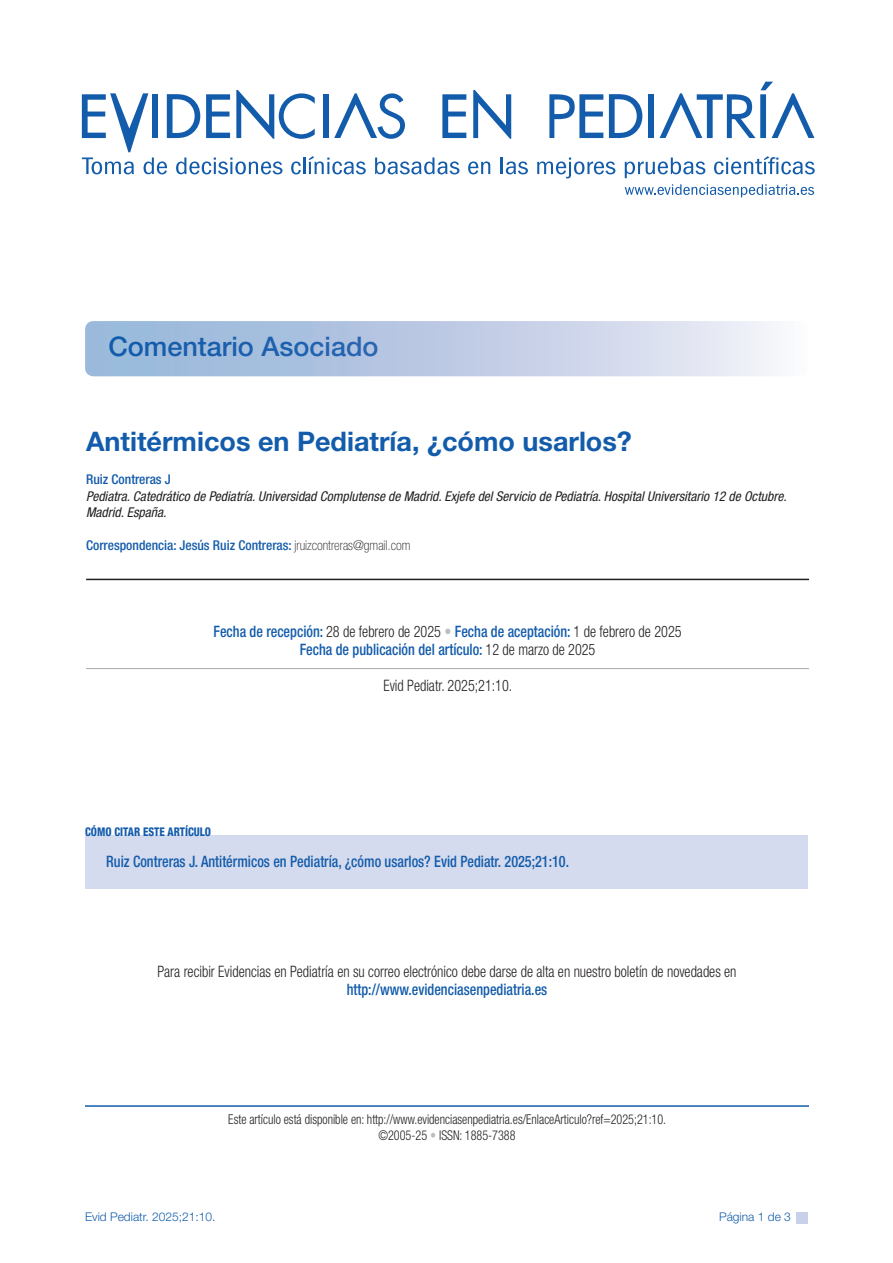
<style>
.page{position:relative;width:893px;height:1263px;background:#fff}
.page>*{position:absolute;margin:0;border:0;box-sizing:border-box;transform-origin:0 0}
.t1{font:700 27px "Helvetica Neue LT Std";color:#135cab}
.t2{font:500 27px "Helvetica Neue";color:#135cab}
.t3{font:500 condensed 15.75px "Helvetica Neue LT Std";color:#135cab;scale:.9 1}
.t4{font:300 condensed 15.75px "Helvetica Neue LT Std";color:#231f20;scale:.9 1}
.t5{font:italic condensed 13.5px/16.5px "Helvetica Neue LT Std";color:#231f20}
.t6{font:300 condensed 13.5px/16.5px "Helvetica Neue LT Std";color:#231f20;text-align:center;scale:.9 1}
.t7{font:500 condensed 13.5px "Helvetica Neue LT Std";color:#135cab}
.t8{font:300 12px "Helvetica Neue";color:#135cab}
.t9{font:800 condensed 12px "Helvetica Neue LT Std";color:#135cab;scale:.9 1}
.s1{font-weight:100;color:#231f20}
.s2{font-weight:300;color:#231f20}
.s3{font-weight:300;color:#bcbdc0}
.s4{color:#bcbdc0}
</style>
<div class="page">
<div style="left:797px;top:1212px;width:11px;height:11px;background:#c9d0e9"></div>
<hr style="left:86px;top:579px;width:723px;height:1px;background:#231f20">
<hr style="left:86px;top:668px;width:723px;height:1px;background:#a8a9ad">
<hr style="left:85px;top:1105px;width:724px;height:2px;background:#135cab">
<svg style="left:537px;top:158px;width:78px;height:20px"></svg>
<svg style="left:625px;top:157px;width:80px;height:21px"></svg>
<svg style="left:714px;top:156px;width:101px;height:18px"></svg>
<svg style="left:625px;top:184px;width:189px;height:13px"></svg>
<svg style="left:549px;top:94px;width:54px;height:44px"></svg>
<div style="left:648px;top:94px;width:6px;height:44px;background:#135cab"></div>
<svg style="left:609px;top:94px;width:33px;height:44px"></svg>
<svg style="left:660px;top:82px;width:154px;height:56px"></svg>
<svg style="left:82px;top:90px;width:446px;height:84px"></svg>
<div style="left:85px;top:321px;width:723px;height:55px;background:linear-gradient(to right,#8fb0d6,#f1eff7);border-radius:9px"></div>
<div style="left:85px;top:835px;width:723px;height:53px;background:#d5dbee"></div>
<p class="t2" style="left:108px;top:330px;width:272px">Comentario Asociado</p>
<p class="t1" style="left:86px;top:425px;width:547px">Antitérmicos en Pediatría, ¿cómo usarlos?</p>
<p class="t7" style="left:86px;top:472px;width:86px">Ruiz Contreras J</p>
<p class="t5" style="left:86px;top:488px;width:702px">Pediatra. Catedrático de Pediatría. Universidad Complutense de Madrid. Exjefe del Servicio de Pediatría. Hospital Universitario 12 de Octubre.<br>Madrid. España.</p>
<p class="t7" style="left:86px;top:538px;width:326px">Correspondencia: Jesús Ruiz Contreras: <span class="s1">jruizcontreras@gmail.com</span></p>
<p class="t3" style="left:213px;top:622px;width:522px">Fecha de recepción: <span class="s2">28 de febrero de 2025</span> <span class="s3">•</span> Fecha de aceptación: <span class="s2">1 de febrero de 2025</span></p>
<p class="t3" style="left:300px;top:640px;width:330px">Fecha de publicación del artículo: <span class="s2">12 de marzo de 2025</span></p>
<p class="t4" style="left:383px;top:677px;width:145px">Evid Pediatr. 2025;21:10.</p>
<p class="t9" style="left:85px;top:824px;width:141px">CÓMO CITAR ESTE ARTÍCULO</p>
<p class="t3" style="left:106px;top:852px;width:516px">Ruiz Contreras J. Antitérmicos en Pediatría, ¿cómo usarlos? Evid Pediatr. 2025;21:10.</p>
<p class="t4" style="left:157px;top:962px;width:645px">Para recibir Evidencias en Pediatría en su correo electrónico debe darse de alta en nuestro boletín de novedades en</p>
<p class="t3" style="left:347px;top:979px;width:224px">http://www.evidenciasenpediatria.es</p>
<p class="t6" style="left:228px;top:1111px;width:488px">Este artículo está disponible en: http://www.evidenciasenpediatria.es/EnlaceArticulo?ref=2025;21:10. ©2005-25 <span class="s4">•</span> ISSN: 1885-7388</p>
<p class="t8" style="left:85px;top:1210px;width:132px">Evid Pediatr. 2025;21:10.</p>
<p class="t8" style="left:719px;top:1210px;width:73px">Página 1 de 3</p>
</div>
